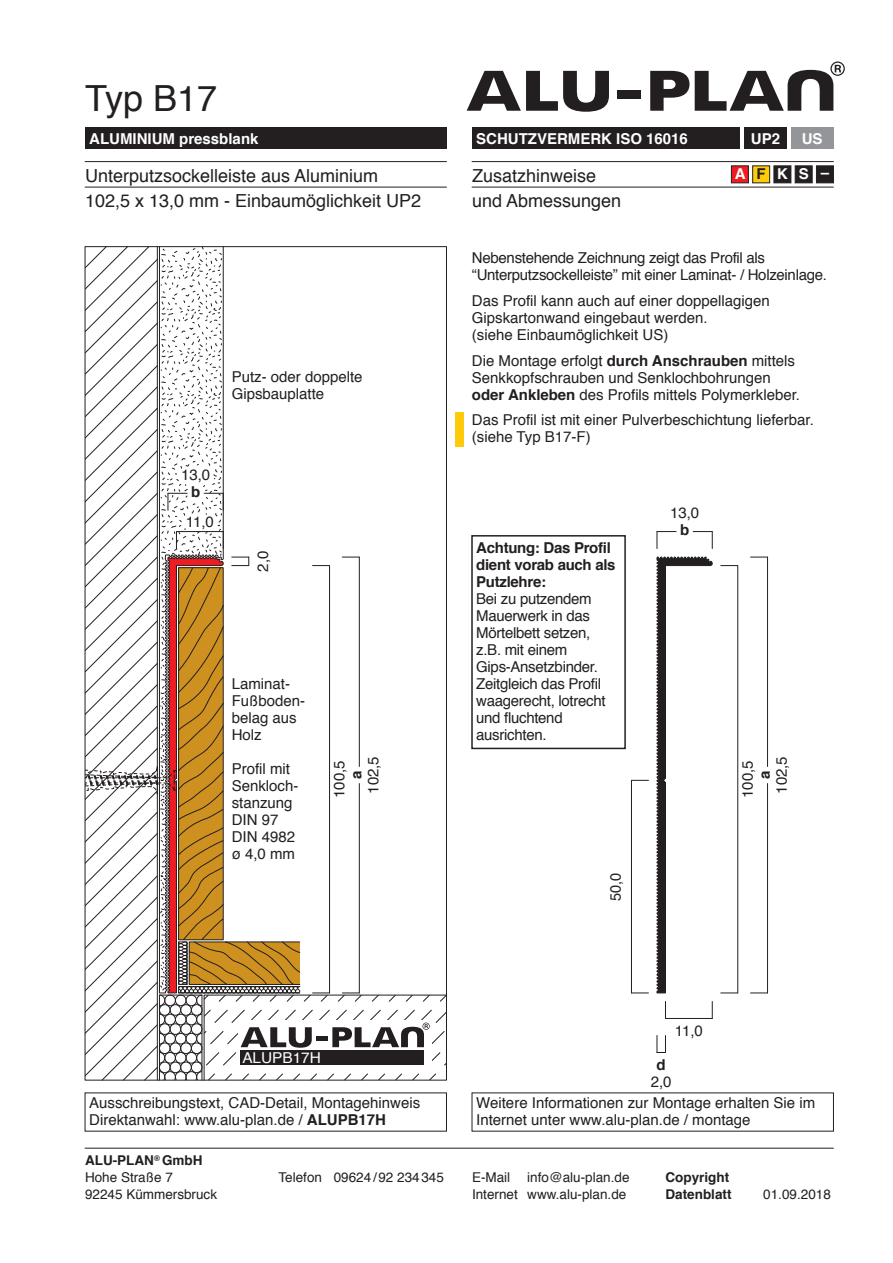
<style>
.page{position:relative;width:893px;height:1263px;background:#fff}
.page>*{position:absolute;margin:0;border:0;box-sizing:border-box;transform-origin:0 0}
.t1{font:36px "Helvetica";color:#231f20}
.t2{font:18px/25.5px "Helvetica";color:#231f20}
.t3{font:15px/17px "Helvetica";color:#231f20}
.t4{font:15px/17px "Helvetica";letter-spacing:-.02em;color:#231f20}
.t5{font:700 15px "Helvetica";color:#fff}
.t6{font:700 15px/17px "Helvetica";letter-spacing:-.02em;color:#231f20}
.t7{font:15px "Helvetica";color:#fff}
.t8{font:13.5px/17px "Helvetica";color:#231f20}
.t9{font:700 13.5px/17px "Helvetica";color:#231f20}
.s1{color:#231f20}
.s2{font-weight:700}
</style>
<div class="page">
<svg style="left:87px;top:248px;width:358px;height:830px"></svg>
<svg style="left:657px;top:531px;width:19px;height:18px"></svg>
<svg style="left:693px;top:531px;width:20px;height:18px"></svg>
<svg style="left:712px;top:1001px;width:1px;height:17px"></svg>
<svg style="left:750px;top:557px;width:17px;height:1px"></svg>
<svg style="left:750px;top:992px;width:17px;height:1px"></svg>
<hr style="left:767px;top:557px;width:1px;height:209px;background:#231f20">
<hr style="left:767px;top:783px;width:1px;height:210px;background:#231f20">
<svg style="left:721px;top:565px;width:17px;height:1px"></svg>
<hr style="left:737px;top:566px;width:1px;height:427px;background:#231f20">
<svg style="left:721px;top:992px;width:17px;height:1px"></svg>
<svg style="left:665px;top:1001px;width:1px;height:17px"></svg>
<hr style="left:665px;top:1018px;width:47px;height:1px;background:#231f20">
<svg style="left:657px;top:1035px;width:9px;height:18px"></svg>
<svg style="left:632px;top:992px;width:16px;height:1px"></svg>
<svg style="left:632px;top:780px;width:16px;height:1px"></svg>
<hr style="left:631px;top:780px;width:1px;height:213px;background:#231f20">
<svg style="left:656px;top:556px;width:57px;height:438px"></svg>
<div style="left:471px;top:535px;width:155px;height:214px;border:2px solid #231f20"></div>
<div style="left:455px;top:412px;width:8px;height:34px;background:#feca0a"></div>
<hr style="left:85px;top:1148px;width:748px;height:1px;background:#231f20">
<hr style="left:85px;top:161px;width:361px;height:1px;background:#231f20">
<hr style="left:85px;top:187px;width:361px;height:1px;background:#231f20">
<hr style="left:472px;top:161px;width:361px;height:1px;background:#231f20">
<hr style="left:472px;top:187px;width:361px;height:1px;background:#231f20">
<div style="left:791px;top:128px;width:42px;height:21px;background:#939598"></div>
<div style="left:744px;top:128px;width:43px;height:21px;background:#231f20"></div>
<div style="left:472px;top:128px;width:268px;height:21px;background:#231f20"></div>
<div style="left:85px;top:128px;width:361px;height:21px;background:#231f20"></div>
<div style="left:816px;top:166px;width:18px;height:17px;background:#231f20"></div>
<div style="left:795px;top:166px;width:17px;height:17px;background:#231f20;border:1px solid #231f20"></div>
<div style="left:774px;top:166px;width:17px;height:17px;background:#231f20"></div>
<div style="left:731px;top:166px;width:18px;height:17px;background:#ee1d23;border:1px solid #231f20"></div>
<div style="left:752px;top:166px;width:18px;height:17px;background:#feca0a;border:1px solid #231f20"></div>
<svg style="left:650px;top:71px;width:39px;height:40px"></svg>
<svg style="left:695px;top:61px;width:150px;height:50px"></svg>
<div style="left:617px;top:90px;width:24px;height:9px;background:#231f20"></div>
<svg style="left:467px;top:71px;width:142px;height:41px"></svg>
<h1 class="t1" style="left:85px;top:71px;width:134px">Typ B17</h1>
<p class="t5" style="left:89px;top:126px;width:171px">ALUMINIUM pressblank</p>
<p class="t5" style="left:476px;top:126px;width:213px">SCHUTZVERMERK ISO 16016</p>
<p class="t5" style="left:751px;top:126px;width:31px">UP2</p>
<p class="t5" style="left:802px;top:126px;width:22px">US</p>
<p class="t5" style="left:735px;top:162px;width:96px">A<span class="s1">F</span>KS–</p>
<p class="t2" style="left:85px;top:163px;width:338px">Unterputzsockelleiste aus Aluminium<br>102,5 x 13,0 mm - Einbaumöglichkeit UP2</p>
<p class="t2" style="left:472px;top:163px;width:151px">Zusatzhinweise und Abmessungen</p>
<p class="t3" style="left:232px;top:369px;width:132px">Putz- oder doppelte<br>Gipsbauplatte</p>
<p class="t3" style="left:181px;top:467px;width:31px">13,0</p>
<p class="t3" style="left:186px;top:514px;width:30px">11,0</p>
<p class="t6" style="left:191px;top:483px;width:11px">b</p>
<p class="t3" style="left:255px;top:572px;width:22px;rotate:-90deg">2,0</p>
<p class="t3" style="left:232px;top:675px;width:75px">Laminat-<br>Fußboden&shy;belag aus<br>Holz</p>
<p class="t3" style="left:232px;top:760px;width:68px">Profil mit<br>Senkloch&shy;stanzung<br>DIN 97<br>DIN 4982 ø 4,0 mm</p>
<p class="t3" style="left:365px;top:794px;width:39px;rotate:-90deg">102,5</p>
<p class="t3" style="left:331px;top:798px;width:39px;rotate:-90deg">100,5</p>
<p class="t6" style="left:348px;top:779px;width:10px;rotate:-90deg">a</p>
<p class="t7" style="left:242px;top:1046px;width:80px">ALUPB17H</p>
<p class="t4" style="left:472px;top:250px;width:356px">Nebenstehende Zeichnung zeigt das Profil als “Unterputzsockelleiste” mit einer Laminat- / Holzeinlage.</p>
<p class="t3" style="left:472px;top:293px;width:299px">Das Profil kann auch auf einer doppellagigen<br>Gipskartonwand eingebaut werden.<br>(siehe Einbaumöglichkeit US)</p>
<p class="t3" style="left:472px;top:353px;width:329px">Die Montage erfolgt <span class="s2">durch Anschrauben</span> mittels<br>Senkkopfschrauben und Senklochbohrungen <span class="s2">oder Ankleben</span> des Profils mittels Polymerkleber.</p>
<p class="t3" style="left:472px;top:412px;width:343px">Das Profil ist mit einer Pulverbeschichtung lieferbar. (siehe Typ B17-F)</p>
<p class="t3" style="left:670px;top:505px;width:31px">13,0</p>
<p class="t6" style="left:476px;top:540px;width:141px">Achtung: Das Profil dient vorab auch als<br>Putzlehre:</p>
<p class="t4" style="left:476px;top:591px;width:131px">Bei zu putzendem<br>Mauerwerk in das<br>Mörtelbett setzen, z.B. mit einem<br>Gips-Ansetzbinder.<br>Zeitgleich das Profil waagerecht, lotrecht und fluchtend ausrichten.</p>
<p class="t3" style="left:608px;top:901px;width:30px;rotate:-90deg">50,0</p>
<p class="t6" style="left:680px;top:522px;width:11px">b</p>
<p class="t3" style="left:773px;top:794px;width:39px;rotate:-90deg">102,5</p>
<p class="t3" style="left:739px;top:798px;width:39px;rotate:-90deg">100,5</p>
<p class="t6" style="left:756px;top:779px;width:10px;rotate:-90deg">a</p>
<p class="t3" style="left:675px;top:1022px;width:30px">11,0</p>
<p class="t6" style="left:657px;top:1056px;width:11px">d</p>
<p class="t3" style="left:651px;top:1073px;width:22px">2,0</p>
<p class="t3" style="left:89px;top:1095px;width:332px">Ausschreibungstext, CAD-Detail, Montagehinweis<br>Direktanwahl: www.alu-plan.de / <span class="s2">ALUPB17H</span></p>
<p class="t3" style="left:476px;top:1095px;width:341px">Weitere Informationen zur Montage erhalten Sie im<br>Internet unter www.alu-plan.de / montage</p>
<p class="t8" style="left:85px;top:1152px;width:134px"><span class="s2">ALU-PLAN</span><sup>®</sup> <span class="s2">GmbH<br></span>Hohe Straße 7<br>92245 Kümmersbruck</p>
<p class="t8" style="left:472px;top:1169px;width:159px;text-align:right">info@alu-plan.de<br>Internet www.alu-plan.de</p>
<p class="t9" style="left:665px;top:1169px;width:68px">Copyright<br>Datenblatt</p>
<p class="t8" style="left:279px;top:1169px;width:167px">Telefon 09624/92 234345</p>
<p class="t8" style="left:472px;top:1169px;width:40px">E-Mail</p>
<p class="t8" style="left:763px;top:1186px;width:69px">01.09.2018</p>
</div>
